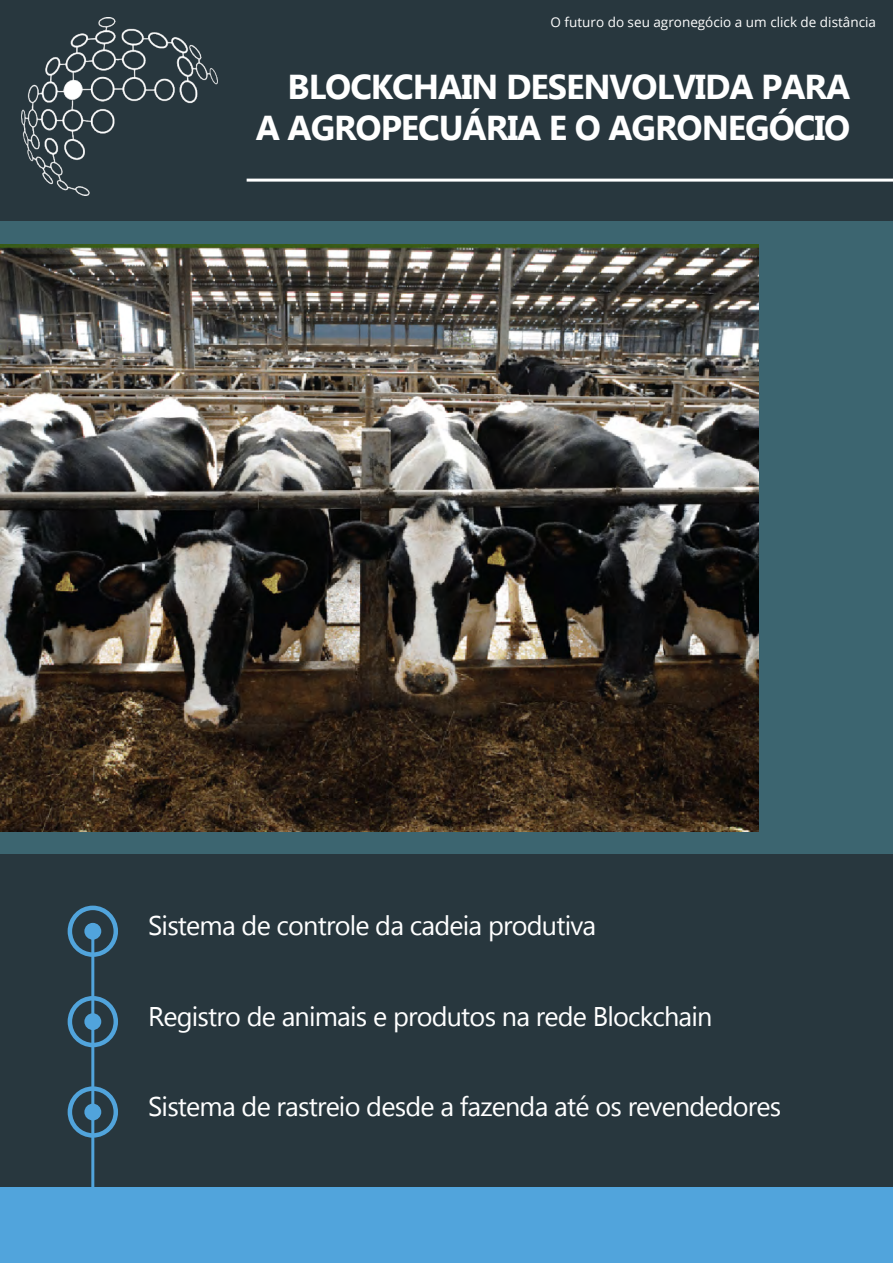
<style>
.page{position:relative;width:893px;height:1263px;background:#28373e}
.page>*{position:absolute;margin:0;border:0;box-sizing:border-box;transform-origin:0 0}
.t1{font:700 34.5px/41.4px "Microsoft New Tai Lue";letter-spacing:-.03em;color:#fff;text-align:right}
.t2{font:27px "Microsoft New Tai Lue";letter-spacing:-.03em;color:#fff}
.t3{font:13.5px "Open Sans";color:#fff}
</style>
<div class="page">
<img style="left:21px;top:17px;width:197px;height:179px">
<hr style="left:247px;top:179px;width:646px;height:3px;background:#fff">
<div style="left:0;top:1187px;width:892px;height:75px;background:#51a4dc"></div>
<div style="left:0;top:222px;width:893px;height:632px;background:#3c6570"></div>
<img style="left:1px;top:244px;width:757px;height:587px">
<div style="left:68px;top:906px;width:50px;height:51px;border:4px solid #51a4dc;border-radius:50%"></div>
<div style="left:84px;top:923px;width:17px;height:17px;background:#51a4dc;border-radius:50%"></div>
<div style="left:68px;top:996px;width:50px;height:51px;border:4px solid #51a4dc;border-radius:50%"></div>
<div style="left:84px;top:1013px;width:17px;height:17px;background:#51a4dc;border-radius:50%"></div>
<div style="left:68px;top:1086px;width:50px;height:52px;border:4px solid #51a4dc;border-radius:50%"></div>
<div style="left:84px;top:1104px;width:17px;height:16px;background:#51a4dc;border-radius:50%"></div>
<hr style="left:91px;top:925px;width:3px;height:262px;background:#51a4dc">
<p class="t3" style="left:551px;top:13px;width:327px">O futuro do seu agronegócio a um click de distância</p>
<p class="t1" style="left:256px;top:69px;width:596px">BLOCKCHAIN DESENVOLVIDA PARA<br>A AGROPECUÁRIA E O AGRONEGÓCIO</p>
<p class="t2" style="left:148px;top:910px;width:450px">Sistema de controle da cadeia produtiva</p>
<p class="t2" style="left:148px;top:1001px;width:566px">Registro de animais e produtos na rede Blockchain</p>
<p class="t2" style="left:148px;top:1091px;width:635px">Sistema de rastreio desde a fazenda até os revendedores</p>
</div>
